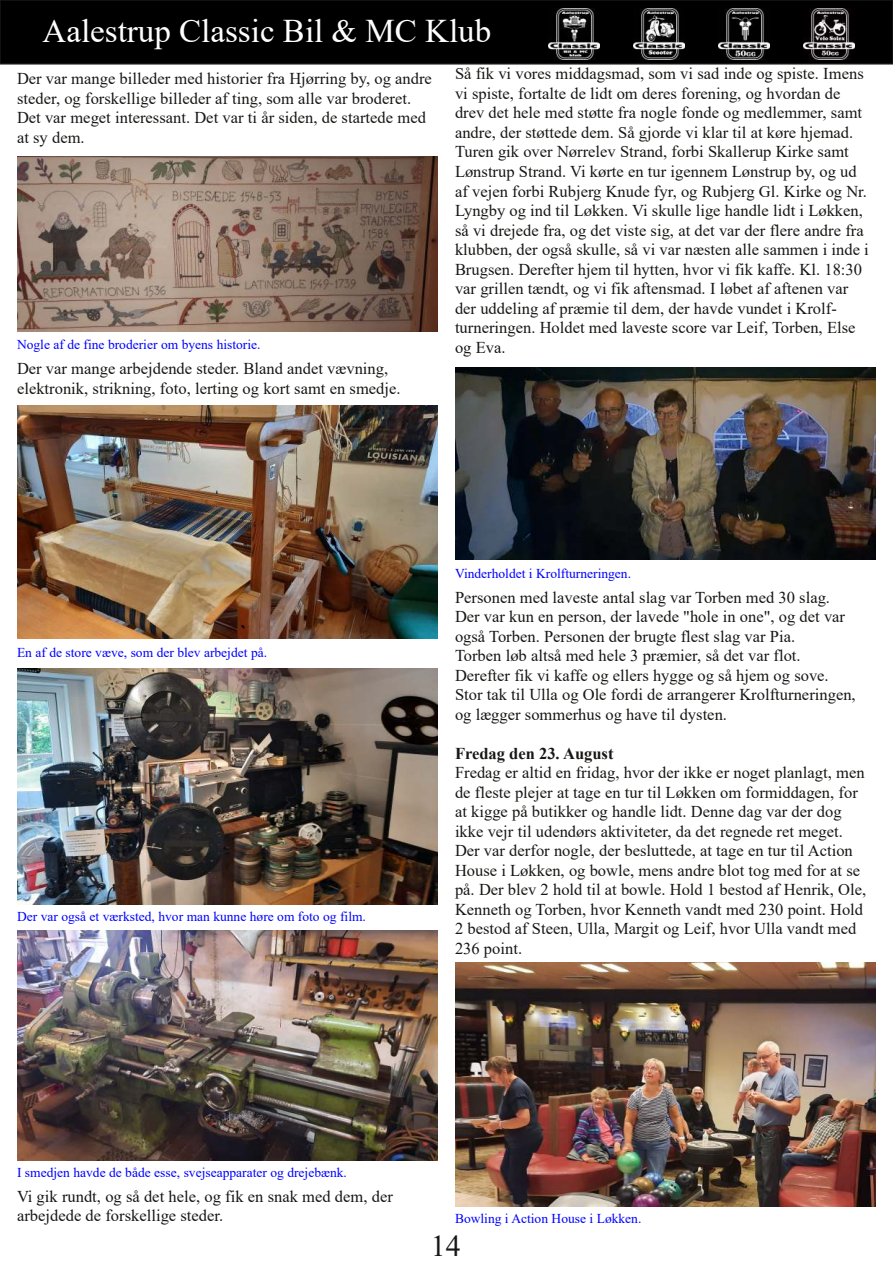
<style>
.page{position:relative;width:893px;height:1263px;background:#fff}
.page>*{position:absolute;margin:0;border:0;box-sizing:border-box;transform-origin:0 0}
.t1{font:33px "Times New Roman";color:#fff}
.t2{font:30px "Times New Roman";color:#181715}
.t3{font:16.5px/19.5px "Times New Roman";color:#181715}
.t4{font:700 16.5px "Times New Roman";color:#181715}
.t5{font:13.5px "Times New Roman";color:#00f}
</style>
<div class="page">
<div style="left:0;top:0;width:893px;height:64px;background:#000"></div>
<div style="left:0;top:0;width:893px;height:65px;border:2px solid #181715"></div>
<img style="left:804px;top:9px;width:50px;height:51px">
<img style="left:719px;top:9px;width:50px;height:51px">
<img style="left:634px;top:9px;width:50px;height:51px">
<img style="left:549px;top:9px;width:50px;height:51px">
<img style="left:17px;top:156px;width:421px;height:176px">
<img style="left:17px;top:668px;width:421px;height:236px">
<img style="left:17px;top:406px;width:421px;height:232px">
<img style="left:17px;top:930px;width:421px;height:230px">
<img style="left:455px;top:368px;width:421px;height:191px">
<img style="left:455px;top:962px;width:421px;height:244px">
<h1 class="t1" style="left:43px;top:8px;width:450px">Aalestrup Classic Bil &amp; MC Klub</h1>
<p class="t3" style="left:17px;top:68px;width:416px">Der var mange billeder med historier fra Hjørring by, og andre steder, og forskellige billeder af ting, som alle var broderet.<br>Det var meget interessant. Det var ti år siden, de startede med at sy dem.</p>
<p class="t3" style="left:455px;top:64px;width:415px">Så fik vi vores middagsmad, som vi sad inde og spiste. Imens vi spiste, fortalte de lidt om deres forening, og hvordan de drev det hele med støtte fra nogle fonde og medlemmer, samt andre, der støttede dem. Så gjorde vi klar til at køre hjemad.<br>Turen gik over Nørrelev Strand, forbi Skallerup Kirke samt Lønstrup Strand. Vi kørte en tur igennem Lønstrup by, og ud af vejen forbi Rubjerg Knude fyr, og Rubjerg Gl. Kirke og Nr.<br>Lyngby og ind til Løkken. Vi skulle lige handle lidt i Løkken, så vi drejede fra, og det viste sig, at det var der flere andre fra klubben, der også skulle, så vi var næsten alle sammen i inde i Brugsen. Derefter hjem til hytten, hvor vi fik kaffe. Kl. 18:30 var grillen tændt, og vi fik aftensmad. I løbet af aftenen var der uddeling af præmie til dem, der havde vundet i Krolf&shy;turneringen. Holdet med laveste score var Leif, Torben, Else og Eva.</p>
<p class="t5" style="left:17px;top:335px;width:245px">Nogle af de fine broderier om byens historie.</p>
<p class="t3" style="left:17px;top:359px;width:385px">Der var mange arbejdende steder. Bland andet vævning, elektronik, strikning, foto, lerting og kort samt en smedje.</p>
<p class="t5" style="left:17px;top:643px;width:252px">En af de store væve, som der blev arbejdet på.</p>
<p class="t5" style="left:17px;top:907px;width:350px">Der var også et værksted, hvor man kunne høre om foto og film.</p>
<p class="t5" style="left:455px;top:564px;width:178px">Vinderholdet i Krolfturneringen.</p>
<p class="t3" style="left:455px;top:587px;width:402px">Personen med laveste antal slag var Torben med 30 slag.<br>Der var kun en person, der lavede "hole in one", og det var også Torben. Personen der brugte flest slag var Pia.<br>Torben løb altså med hele 3 præmier, så det var flot.<br>Derefter fik vi kaffe og ellers hygge og så hjem og sove.<br>Stor tak til Ulla og Ole fordi de arrangerer Krolfturneringen, og lægger sommerhus og have til dysten.</p>
<p class="t4" style="left:455px;top:741px;width:160px">Fredag den 23. August</p>
<p class="t3" style="left:455px;top:762px;width:413px">Fredag er altid en fridag, hvor der ikke er noget planlagt, men de fleste plejer at tage en tur til Løkken om formiddagen, for at kigge på butikker og handle lidt. Denne dag var der dog ikke vejr til udendørs aktiviteter, da det regnede ret meget.<br>Der var derfor nogle, der besluttede, at tage en tur til Action House i Løkken, og bowle, mens andre blot tog med for at se på. Der blev 2 hold til at bowle. Hold 1 bestod af Henrik, Ole, Kenneth og Torben, hvor Kenneth vandt med 230 point. Hold 2 bestod af Steen, Ulla, Margit og Leif, hvor Ulla vandt med 236 point.</p>
<p class="t5" style="left:17px;top:1163px;width:331px">I smedjen havde de både esse, svejseapparater og drejebænk.</p>
<p class="t3" style="left:17px;top:1186px;width:377px">Vi gik rundt, og så det hele, og fik en snak med dem, der arbejdede de forskellige steder.</p>
<p class="t5" style="left:455px;top:1209px;width:188px">Bowling i Action House i Løkken.</p>
<h2 class="t2" style="left:431px;top:1224px;width:31px">14</h2>
</div>
